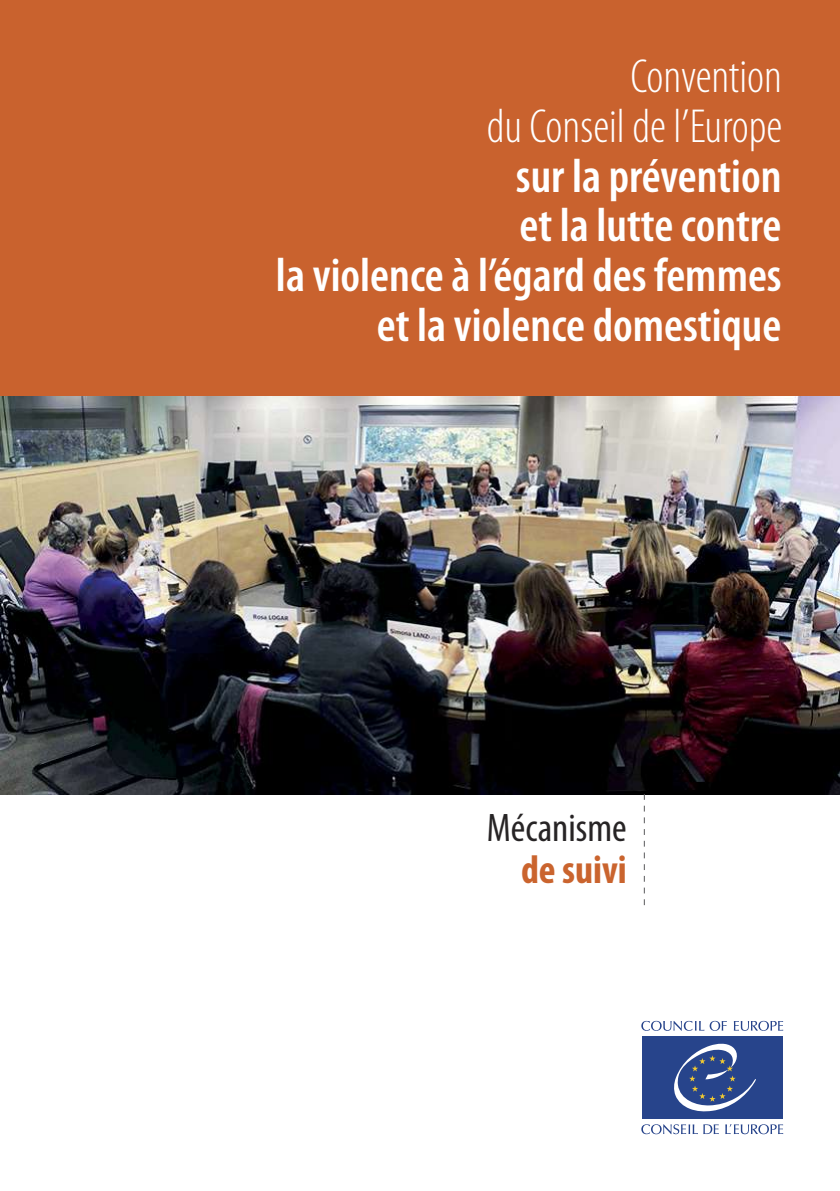
<style>
.page{position:relative;width:840px;height:1191px;background:#fff}
.page>*{position:absolute;margin:0;border:0;box-sizing:border-box;transform-origin:0 0}
.t1{font:600 condensed 48px/49.6px "Myriad Pro";color:#fff;text-align:right}
.t2{font:300 condensed 48px/49.6px "Myriad Pro";color:#fff;text-align:right}
.t3{font:condensed 40px "Myriad Pro";color:#272425}
.t4{font:700 condensed 40px "Myriad Pro";color:#ca642e}
</style>
<div class="page">
<div style="left:0;top:0;width:839px;height:400px;background:#c9622e"></div>
<img style="left:0;top:397px;width:839px;height:397px">
<svg style="left:733px;top:1020px;width:49px;height:10px"></svg>
<svg style="left:641px;top:1020px;width:85px;height:10px"></svg>
<svg style="left:725px;top:1124px;width:57px;height:10px"></svg>
<svg style="left:703px;top:1124px;width:15px;height:10px"></svg>
<svg style="left:641px;top:1124px;width:56px;height:10px"></svg>
<div style="left:641px;top:1036px;width:141px;height:82px;background:#27448b"></div>
<svg style="left:674px;top:1043px;width:82px;height:68px"></svg>
<svg style="left:643px;top:794px;width:1px;height:111px"></svg>
<p class="t2" style="left:486px;top:55px;width:297px">Convention<br>du Conseil de l’Europe</p>
<p class="t1" style="left:276px;top:155px;width:507px">sur la prévention<br>et la lutte contre<br>la violence à l’égard des femmes et la violence domestique</p>
<p class="t3" style="left:486px;top:804px;width:141px">Mécanisme</p>
<p class="t4" style="left:521px;top:855px;width:107px">de suivi</p>
</div>
